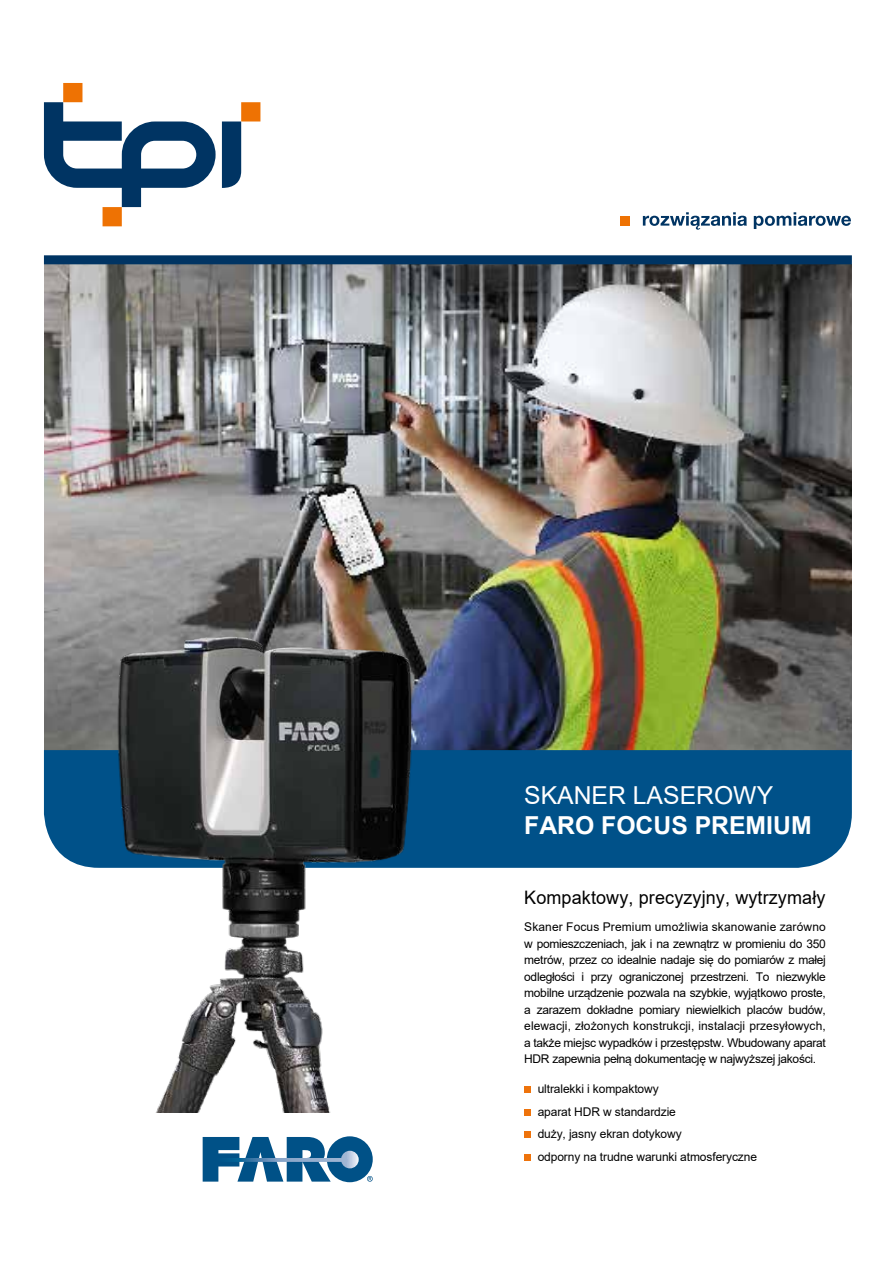
<style>
.page{position:relative;width:893px;height:1263px;background:#fff}
.page>*{position:absolute;margin:0;border:0;box-sizing:border-box;transform-origin:0 0}
.t1{font:700 24.75px "Arial";color:#fff}
.t2{font:24.75px "Arial";color:#fff}
.t3{font:18.6px "Arial";letter-spacing:.005em;color:#000}
.t4{font:12px/16.5px "Arial";letter-spacing:-.01em;color:#000}
</style>
<div class="page">
<img style="left:44px;top:264px;width:808px;height:486px">
<div style="left:531px;top:750px;width:321px;height:118px;background:#005189"></div>
<div style="left:524px;top:1109px;width:7px;height:6px;background:#ee730b"></div>
<div style="left:524px;top:1132px;width:7px;height:6px;background:#ee730b"></div>
<div style="left:524px;top:1154px;width:7px;height:6px;background:#ee730b"></div>
<div style="left:44px;top:255px;width:808px;height:9px;background:#003463"></div>
<svg style="left:643px;top:212px;width:104px;height:18px"></svg>
<svg style="left:754px;top:212px;width:97px;height:17px"></svg>
<div style="left:620px;top:216px;width:10px;height:10px;background:#ee7203"></div>
<svg style="left:44px;top:83px;width:216px;height:143px"></svg>
<img style="left:43px;top:625px;width:488px;height:487px">
<div style="left:327px;top:1136px;width:46px;height:46px;background:#005187;border-radius:50%"></div>
<svg style="left:367px;top:1176px;width:6px;height:6px"></svg>
<svg style="left:203px;top:1137px;width:156px;height:44px"></svg>
<h1 class="t2" style="left:524px;top:778px;width:250px">SKANER LASEROWY</h1>
<h1 class="t1" style="left:524px;top:807px;width:289px">FARO FOCUS PREMIUM</h1>
<h2 class="t3" style="left:524px;top:885px;width:303px">Kompaktowy, precyzyjny, wytrzymały</h2>
<p class="t4" style="left:524px;top:919px;width:303px;text-align:justify">Skaner Focus Premium umożliwia skanowanie zarówno w pomieszczeniach, jak i na zewnątrz w promieniu do 350 metrów, przez co idealnie nadaje się do pomiarów z małej odległości i przy ograniczonej przestrzeni. To niezwykle mobilne urządzenie pozwala na szybkie, wyjątkowo proste, a zarazem dokładne pomiary niewielkich placów budów, elewacji, złożonych konstrukcji, instalacji przesyłowych, a także miejsc wypadków i przestępstw. Wbudowany aparat HDR zapewnia pełną dokumentację w najwyższej jakości.</p>
<p class="t4" style="left:538px;top:1077px;width:221px;line-height:22.5px">ultralekki i kompaktowy<br>aparat HDR w standardzie<br>duży, jasny ekran dotykowy<br>odporny na trudne warunki atmosferyczne</p>
</div>
